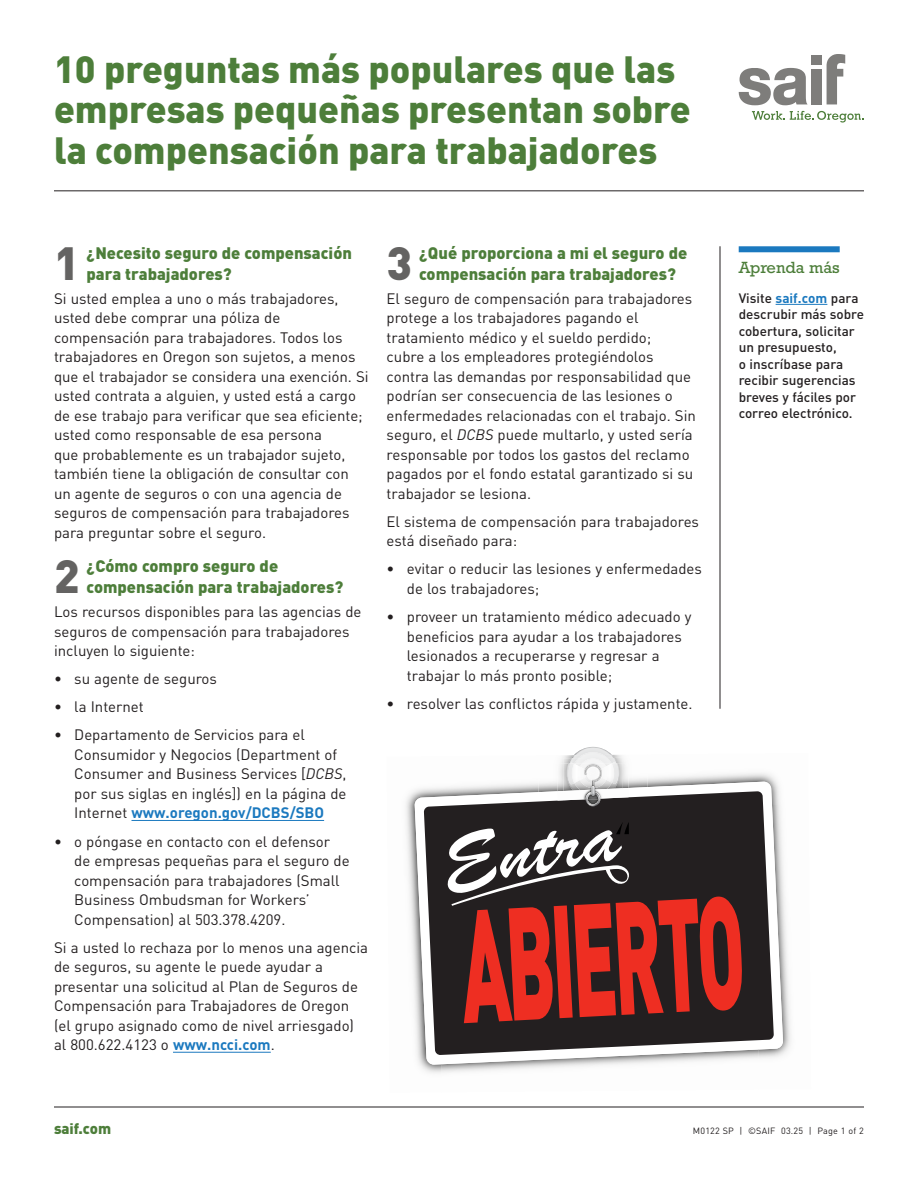
<style>
.page{position:relative;width:918px;height:1188px;background:#fff}
.page>*{position:absolute;margin:0;border:0;box-sizing:border-box;transform-origin:0 0}
.Subhead{font:900 46.05px "DINOT";color:#646362}
.Main_headline{font:900 37.5px/40.5px "DINOT";color:#4d7e3a}
.Subhead-2{font:900 16.5px/21px "DINOT";color:#4d7e3a}
.Sidebar_header{font:16.5px "Rockwell Std";color:#4d7e3a}
.Body_text{font:15px/19.5px "DINOT";color:#231f20}
.Body_text-2{font:900 15px "DINOT";color:#4d7e3a}
.Sidebar_body_copy{font:500 13.5px/16.5px "DINOT";color:#231f20}
.Body_text-3{font:9px "DINOT";letter-spacing:.025em;color:#231f20}
.s1{font-style:italic}
.s2{font-weight:700;color:#1b79bf}
</style>
<div class="page">
<hr style="left:54px;top:1107px;width:810px;height:1px;background:#231f20">
<div style="left:739px;top:246px;width:101px;height:6px;background:#1b79bf"></div>
<hr style="left:776px;top:304px;width:51px;height:1px;background:#1b79bf">
<hr style="left:54px;top:191px;width:810px;height:1px;background:#231f20">
<hr style="left:720px;top:246px;width:1px;height:463px;background:#231f20">
<hr style="left:132px;top:820px;width:192px;height:1px;background:#1b79bf">
<hr style="left:173px;top:1052px;width:98px;height:1px;background:#1b79bf">
<div style="left:811px;top:69px;width:11px;height:35px;background:#7e7d7b"></div>
<div style="left:811px;top:56px;width:11px;height:9px;background:#7e7d7b"></div>
<svg style="left:739px;top:68px;width:69px;height:37px"></svg>
<svg style="left:827px;top:54px;width:18px;height:50px"></svg>
<svg style="left:752px;top:111px;width:112px;height:12px"></svg>
<img style="left:574px;top:747px;width:38px;height:8px">
<img style="left:582px;top:752px;width:21px;height:3px">
<img style="left:406px;top:791px;width:9px;height:17px">
<img style="left:406px;top:808px;width:35px;height:265px">
<img style="left:783px;top:871px;width:8px;height:183px">
<img style="left:571px;top:755px;width:43px;height:3px">
<img style="left:578px;top:755px;width:29px;height:3px">
<svg style="left:415px;top:781px;width:368px;height:284px"></svg>
<svg style="left:424px;top:791px;width:350px;height:264px;fill:#231f20"></svg>
<img style="left:557px;top:763px;width:71px;height:25px">
<img style="left:557px;top:788px;width:72px;height:13px">
<img style="left:563px;top:758px;width:60px;height:30px">
<img style="left:568px;top:758px;width:49px;height:5px">
<img style="left:574px;top:758px;width:38px;height:5px">
<img style="left:582px;top:758px;width:22px;height:5px">
<img style="left:567px;top:763px;width:52px;height:25px">
<img style="left:603px;top:763px;width:3px;height:25px">
<img style="left:567px;top:764px;width:3px;height:20px">
<img style="left:612px;top:763px;width:7px;height:21px">
<img style="left:606px;top:763px;width:8px;height:20px">
<img style="left:603px;top:766px;width:5px;height:14px">
<img style="left:563px;top:788px;width:60px;height:12px">
<img style="left:586px;top:805px;width:14px;height:1px">
<svg style="left:570px;top:763px;width:33px;height:42px"></svg>
<svg style="left:447px;top:822px;width:296px;height:201px;background:#73312e"></svg>
<p class="Main_headline" style="left:54px;top:47px;width:638px">10 preguntas más populares que las empresas pequeñas presentan sobre la compensación para trabajadores</p>
<p class="Subhead" style="left:54px;top:232px;width:27px">1</p>
<p class="Subhead-2" style="left:86px;top:242px;width:267px">¿Necesito seguro de compensación para trabajadores?</p>
<p class="Body_text" style="left:54px;top:288px;width:316px">Si usted emplea a uno o más trabajadores, usted debe comprar una póliza de compensación para trabajadores. Todos los trabajadores en Oregon son sujetos, a menos que el trabajador se considera una exención. Si usted contrata a alguien, y usted está a cargo de ese trabajo para verificar que sea eficiente; usted como responsable de esa persona<br>que probablemente es un trabajador sujeto, también tiene la obligación de consultar con un agente de seguros o con una agencia de seguros de compensación para trabajadores para preguntar sobre el seguro.</p>
<p class="Subhead" style="left:54px;top:545px;width:27px">2</p>
<p class="Subhead-2" style="left:86px;top:555px;width:258px">¿Cómo compro seguro de compensación para trabajadores?</p>
<p class="Body_text" style="left:54px;top:601px;width:309px">Los recursos disponibles para las agencias de seguros de compensación para trabajadores incluyen lo siguiente:</p>
<p class="Body_text" style="left:54px;top:668px;width:164px">• su agente de seguros</p>
<p class="Body_text" style="left:54px;top:697px;width:91px">• la Internet</p>
<p class="Body_text" style="left:74px;top:725px;width:274px;text-indent:-20px">• Departamento de Servicios para el Consumidor y Negocios (Department of Consumer and Business Services [<span class="s1">DCBS</span>, por sus siglas en inglés]) en la página de Internet <span class="s2">www.oregon.gov/DCBS/SBO</span></p>
<p class="Body_text" style="left:74px;top:831px;width:277px;text-indent:-20px">• o póngase en contacto con el defensor de empresas pequeñas para el seguro de compensación para trabajadores (Small Business Ombudsman for Workers’ Compensation) al 503.378.4209.</p>
<p class="Body_text" style="left:54px;top:937px;width:316px">Si a usted lo rechaza por lo menos una agencia de seguros, su agente le puede ayudar a presentar una solicitud al Plan de Seguros de Compensación para Trabajadores de Oregon (el grupo asignado como de nivel arriesgado) al 800.622.4123 o <span class="s2">www.ncci.com</span>.</p>
<p class="Subhead" style="left:387px;top:232px;width:27px">3</p>
<p class="Subhead-2" style="left:419px;top:242px;width:270px">¿Qué proporciona a mi el seguro de compensación para trabajadores?</p>
<p class="Body_text" style="left:387px;top:288px;width:311px">El seguro de compensación para trabajadores protege a los trabajadores pagando el tratamiento médico y el sueldo perdido;<br>cubre a los empleadores protegiéndolos contra las demandas por responsabilidad que podrían ser consecuencia de las lesiones o enfermedades relacionadas con el trabajo. Sin seguro, el <span class="s1">DCBS</span> puede multarlo, y usted sería responsable por todos los gastos del reclamo pagados por el fondo estatal garantizado si su trabajador se lesiona.</p>
<p class="Body_text" style="left:387px;top:511px;width:314px">El sistema de compensación para trabajadores está diseñado para:</p>
<p class="Body_text" style="left:407px;top:559px;width:297px;text-indent:-20px">• evitar o reducir las lesiones y enfermedades de los trabajadores;</p>
<p class="Body_text" style="left:407px;top:606px;width:286px;text-indent:-20px">• proveer un tratamiento médico adecuado y beneficios para ayudar a los trabajadores lesionados a recuperarse y regresar a trabajar lo más pronto posible;</p>
<p class="Body_text" style="left:387px;top:693px;width:307px">• resolver las conflictos rápida y justamente.</p>
<p class="Sidebar_header" style="left:739px;top:257px;width:102px">Aprenda más</p>
<p class="Sidebar_body_copy" style="left:739px;top:289px;width:127px">Visite <span class="s2">saif.com</span> para descrubir más sobre cobertura, solicitar un presupuesto,<br>o inscríbase para recibir sugerencias breves y fáciles por correo electrónico.</p>
<p class="Body_text-2" style="left:54px;top:1118px;width:59px">saif.com</p>
<p class="Body_text-3" style="left:693px;top:1125px;width:173px">M0122 SP | ©SAIF 03.25 | Page 1 of 2</p>
</div>
